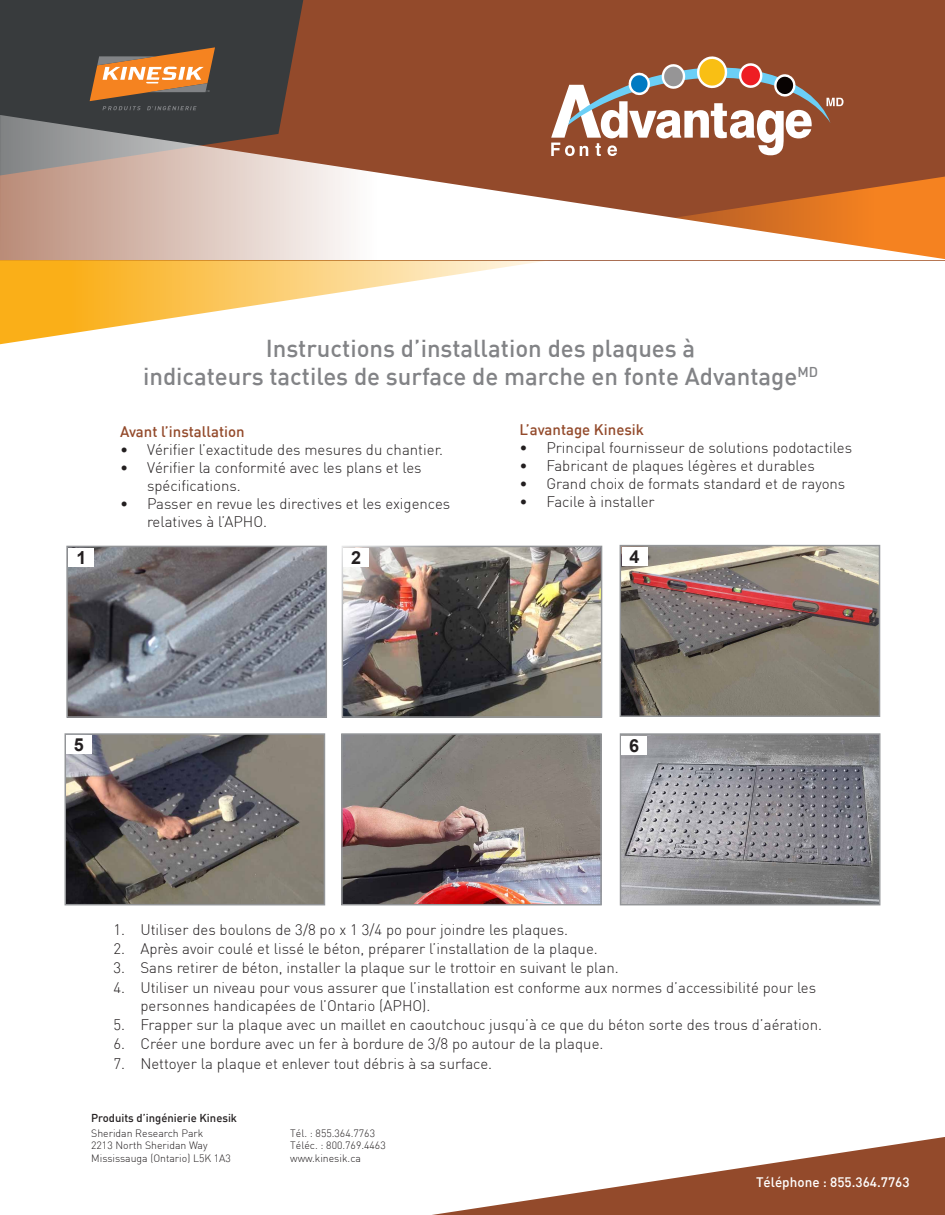
<style>
.page{position:relative;width:945px;height:1215px;background:#fff}
.page>*{position:absolute;margin:0;border:0;box-sizing:border-box;transform-origin:0 0}
.t1{font:500 24px "DIN";color:#828386}
.t2{font:700 18px "Arial";color:#231f20}
.t3{font:300 15px/18px "DIN";color:#231f20}
.t4{font:500 15px "DIN";color:#934a2b}
.t5{font:500 13.5px "DIN";color:#fff}
.t6{font:500 11.25px "DIN";color:#231f20}
.t7{font:300 10.5px "DIN";color:#231f20}
</style>
<div class="page">
<div style="left:0;top:0;width:945px;height:260px;background:#934a2b"></div>
<div style="left:0;top:0;width:303px;height:115px;background:#383b3d"></div>
<svg style="left:90px;top:47px;width:125px;height:63px;background:#a07147"></svg>
<svg style="left:0;top:115px;width:945px;height:145px"></svg>
<svg style="left:0;top:260px;width:551px;height:84px"></svg>
<svg style="left:432px;top:1137px;width:513px;height:78px"></svg>
<div style="left:756px;top:1174px;width:154px;height:14px;background:#934a2b"></div>
<svg style="left:551px;top:56px;width:293px;height:100px"></svg>
<img style="left:69px;top:549px;width:255px;height:166px">
<div style="left:66px;top:546px;width:261px;height:172px;border:2px solid #939598"></div>
<img style="left:345px;top:549px;width:254px;height:166px">
<div style="left:342px;top:546px;width:260px;height:172px;border:2px solid #939598"></div>
<img style="left:68px;top:736px;width:254px;height:166px">
<div style="left:65px;top:733px;width:260px;height:172px;border:2px solid #939598"></div>
<img style="left:344px;top:736px;width:255px;height:166px">
<div style="left:341px;top:733px;width:261px;height:172px;border:2px solid #939598"></div>
<img style="left:623px;top:736px;width:254px;height:166px">
<div style="left:620px;top:733px;width:260px;height:172px;border:2px solid #939598"></div>
<div style="left:69px;top:548px;width:25px;height:19px;background:#fff"></div>
<div style="left:344px;top:548px;width:25px;height:19px;background:#fff"></div>
<div style="left:66px;top:735px;width:25px;height:19px;background:#fff"></div>
<div style="left:622px;top:736px;width:25px;height:19px;background:#fff"></div>
<img style="left:623px;top:548px;width:254px;height:166px">
<div style="left:620px;top:545px;width:260px;height:172px;border:2px solid #939598"></div>
<div style="left:622px;top:547px;width:25px;height:19px;background:#fff"></div>
<p class="t1" style="left:266px;top:333px;width:431px">Instructions d’installation des plaques à</p>
<p class="t1" style="left:143px;top:361px;width:676px">indicateurs tactiles de surface de marche en fonte Advantage<sup>MD</sup></p>
<p class="t4" style="left:120px;top:422px;width:126px">Avant l’installation</p>
<p class="t3" style="left:120px;top:441px;width:324px">• Vérifier l’exactitude des mesures du chantier.</p>
<p class="t3" style="left:147px;top:459px;width:276px;text-indent:-27px">• Vérifier la conformité avec les plans et les spécifications.</p>
<p class="t3" style="left:147px;top:495px;width:305px;text-indent:-27px">• Passer en revue les directives et les exigences relatives à l’APHO.</p>
<p class="t2" style="left:76px;top:546px;width:12px">1</p>
<p class="t2" style="left:351px;top:546px;width:12px">2</p>
<p class="t4" style="left:519px;top:420px;width:126px">L’avantage Kinesik</p>
<p class="t3" style="left:519px;top:439px;width:334px">• Principal fournisseur de solutions podotactiles</p>
<p class="t3" style="left:519px;top:457px;width:297px">• Fabricant de plaques légères et durables</p>
<p class="t3" style="left:519px;top:475px;width:328px">• Grand choix de formats standard et de rayons</p>
<p class="t3" style="left:519px;top:493px;width:137px">• Facile à installer</p>
<p class="t2" style="left:630px;top:545px;width:12px">4</p>
<p class="t2" style="left:74px;top:733px;width:12px">5</p>
<p class="t2" style="left:629px;top:734px;width:12px">6</p>
<p class="t3" style="left:113px;top:920px;width:456px">1. Utiliser des boulons de 3/8 po x 1 3/4 po pour joindre les plaques.</p>
<p class="t3" style="left:113px;top:940px;width:486px">2. Après avoir coulé et lissé le béton, préparer l’installation de la plaque.</p>
<p class="t3" style="left:113px;top:959px;width:507px">3. Sans retirer de béton, installer la plaque sur le trottoir en suivant le plan.</p>
<p class="t3" style="left:140px;top:978px;width:677px;text-indent:-27px">4. Utiliser un niveau pour vous assurer que l’installation est conforme aux normes d’accessibilité pour les personnes handicapées de l’Ontario (APHO).</p>
<p class="t3" style="left:113px;top:1016px;width:710px">5. Frapper sur la plaque avec un maillet en caoutchouc jusqu’à ce que du béton sorte des trous d’aération.</p>
<p class="t3" style="left:113px;top:1035px;width:492px">6. Créer une bordure avec un fer à bordure de 3/8 po autour de la plaque.</p>
<p class="t3" style="left:113px;top:1054px;width:380px">7. Nettoyer la plaque et enlever tout débris à sa surface.</p>
<p class="t6" style="left:91px;top:1111px;width:147px">Produits d’ingénierie Kinesik</p>
<p class="t7" style="left:91px;top:1127px;width:114px">Sheridan Research Park</p>
<p class="t7" style="left:91px;top:1139px;width:118px">2213 North Sheridan Way</p>
<p class="t7" style="left:91px;top:1152px;width:141px">Mississauga (Ontario) L5K 1A3</p>
<p class="t7" style="left:290px;top:1127px;width:86px">Tél. : 855.364.7763</p>
<p class="t7" style="left:290px;top:1139px;width:97px">Téléc. : 800.769.4463</p>
<p class="t7" style="left:290px;top:1152px;width:72px">www.kinesik.ca</p>
<p class="t5" style="left:756px;top:1174px;width:155px">Téléphone : 855.364.7763</p>
</div>
